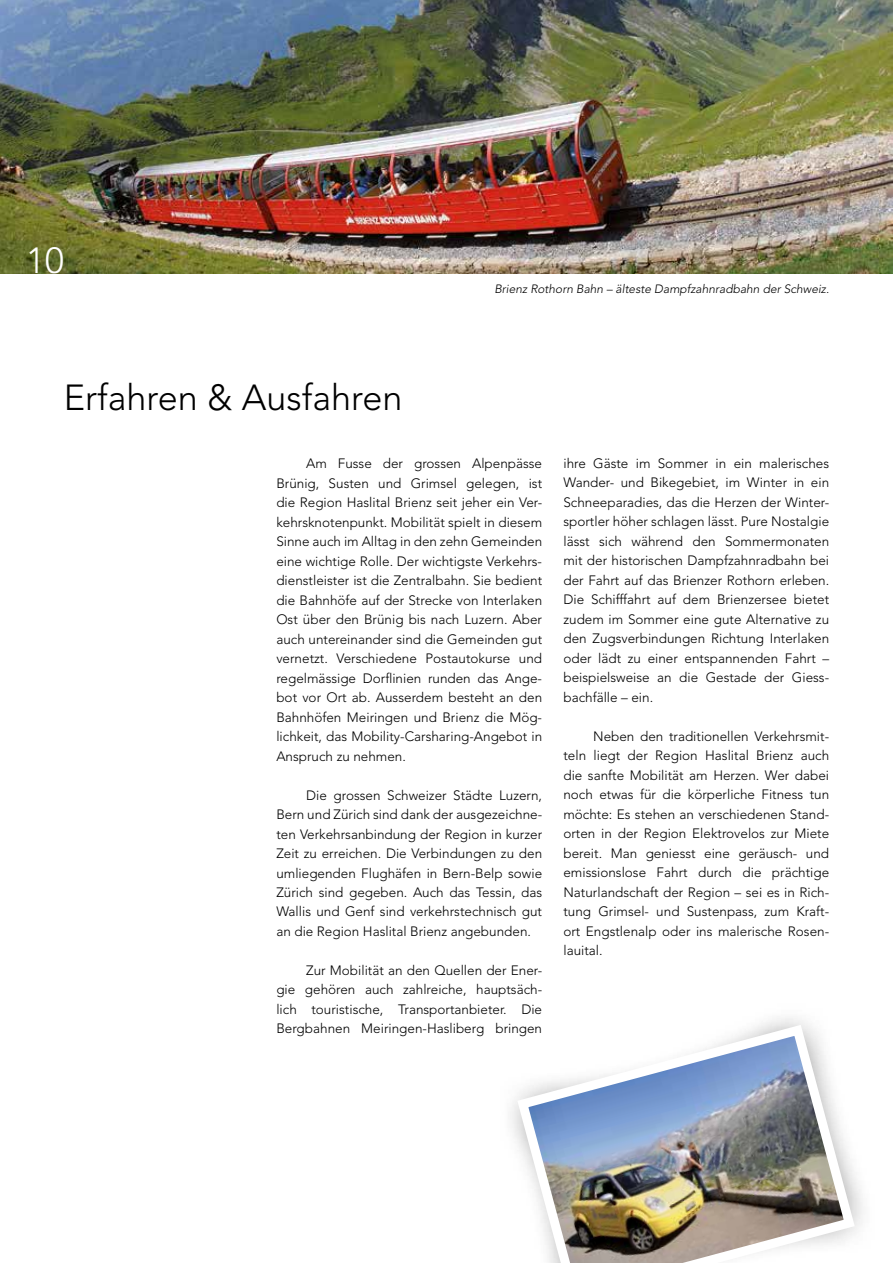
<style>
.page{position:relative;width:893px;height:1263px;background:#fff}
.page>*{position:absolute;margin:0;border:0;box-sizing:border-box;transform-origin:0 0}
.t1{font:300 36.15px "Avenir LT Std";color:#fff}
.t2{font:300 36px "Avenir LT Std";color:#000}
.t3{font:300 13.5px/19.5px "Avenir LT Std";color:#000;text-align:justify}
.t4{font:italic 300 12px "Avenir LT Std";color:#000}
</style>
<div class="page">
<img style="left:0;top:0;width:893px;height:273px">
<img style="left:512px;top:1019px;width:348px;height:244px">
<h1 class="t1" style="left:26px;top:239px;width:39px">10</h1>
<h2 class="t2" style="left:64px;top:376px;width:340px">Erfahren &amp; Ausfahren</h2>
<p class="t4" style="left:494px;top:281px;width:336px">Brienz Rothorn Bahn – älteste Dampfzahnradbahn der Schweiz.</p>
<p class="t3" style="left:276px;top:454px;width:267px;text-indent:30px">Am Fusse der grossen Alpenpässe Brünig, Susten und Grimsel gelegen, ist die Region Haslital Brienz seit jeher ein Ver&shy;kehrsknotenpunkt. Mobilität spielt in diesem Sinne auch im Alltag in den zehn Gemeinden eine wichtige Rolle. Der wichtigste Verkehrs&shy;dienstleister ist die Zentralbahn. Sie bedient die Bahnhöfe auf der Strecke von Interlaken Ost über den Brünig bis nach Luzern. Aber auch untereinander sind die Gemeinden gut vernetzt. Verschiedene Postautokurse und regelmässige Dorflinien runden das Ange&shy;bot vor Ort ab. Ausserdem besteht an den Bahnhöfen Meiringen und Brienz die Mög&shy;lichkeit, das Mobility-Carsharing-Angebot in Anspruch zu nehmen.</p>
<p class="t3" style="left:276px;top:785px;width:267px;text-indent:30px">Die grossen Schweizer Städte Luzern, Bern und Zürich sind dank der ausgezeichne&shy;ten Verkehrsanbindung der Region in kurzer Zeit zu erreichen. Die Verbindungen zu den umliegenden Flughäfen in Bern-Belp sowie Zürich sind gegeben. Auch das Tessin, das Wallis und Genf sind verkehrstechnisch gut an die Region Haslital Brienz angebunden.</p>
<p class="t3" style="left:276px;top:961px;width:267px;text-indent:30px">Zur Mobilität an den Quellen der Ener&shy;gie gehören auch zahlreiche, hauptsäch&shy;lich touristische, Transportanbieter. Die Bergbahnen Meiringen-Hasliberg bringen</p>
<p class="t3" style="left:563px;top:453px;width:267px">ihre Gäste im Sommer in ein malerisches Wander- und Bikegebiet, im Winter in ein Schneeparadies, das die Herzen der Winter&shy;sportler höher schlagen lässt. Pure Nostalgie lässt sich während den Sommermonaten mit der historischen Dampfzahnradbahn bei der Fahrt auf das Brienzer Rothorn erleben.<br>Die Schifffahrt auf dem Brienzersee bietet zudem im Sommer eine gute Alternative zu den Zugsverbindungen Richtung Interlaken oder lädt zu einer entspannenden Fahrt – beispielsweise an die Gestade der Giess&shy;bachfälle – ein.</p>
<p class="t3" style="left:563px;top:726px;width:267px;text-indent:30px">Neben den traditionellen Verkehrsmit&shy;teln liegt der Region Haslital Brienz auch die sanfte Mobilität am Herzen. Wer dabei noch etwas für die körperliche Fitness tun möchte: Es stehen an verschiedenen Stand&shy;orten in der Region Elektrovelos zur Miete bereit. Man geniesst eine geräusch- und emissionslose Fahrt durch die prächtige Naturlandschaft der Region – sei es in Rich&shy;tung Grimsel- und Sustenpass, zum Kraft&shy;ort Engstlenalp oder ins malerische Rosen&shy;lauital.</p>
</div>
